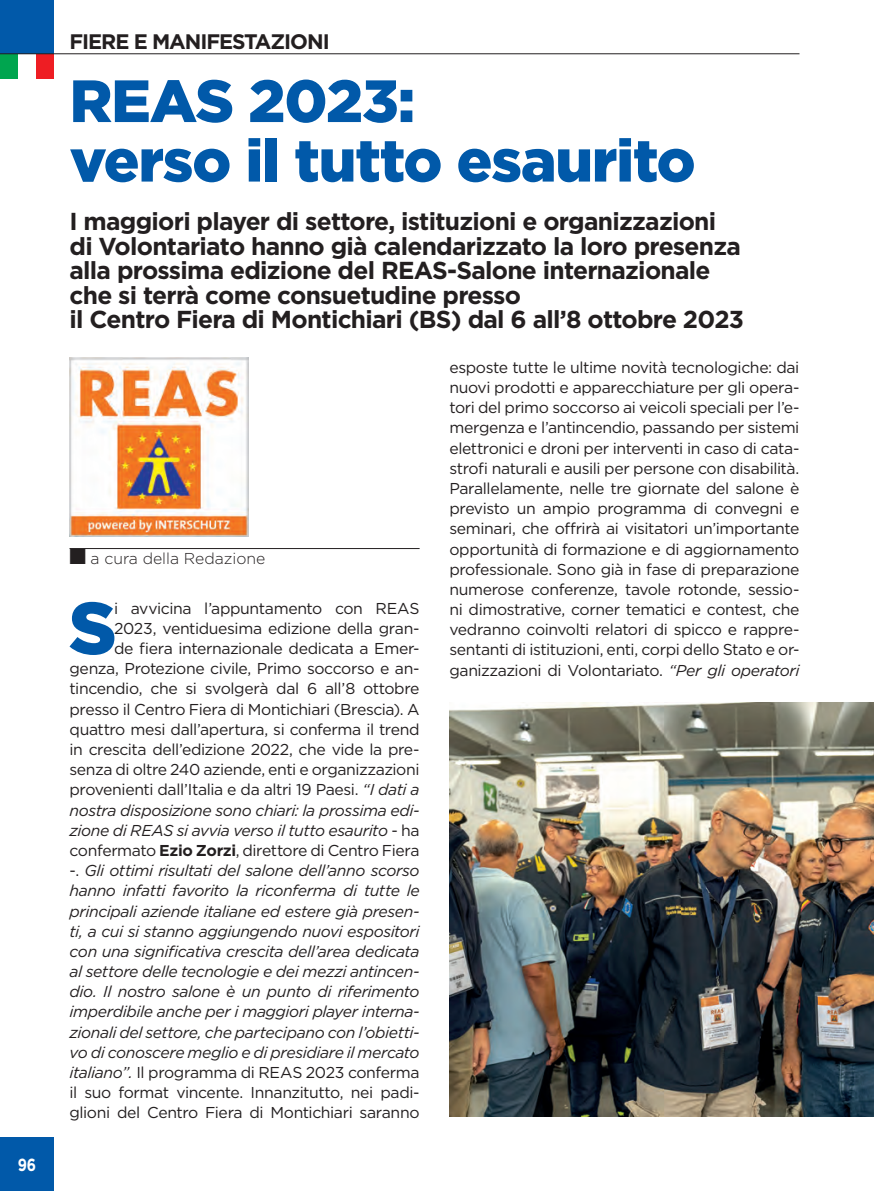
<style>
.page{position:relative;width:874px;height:1191px;background:#fff}
.page>*{position:absolute;margin:0;border:0;box-sizing:border-box;transform-origin:0 0}
.t1{font:900 73.33px "Gotham";color:#0159a9}
.t2{font:900 59.5px/59.5px "Gotham";letter-spacing:-.02em;color:#0159a9}
.t3{font:700 24.5px/24.5px "Gotham";letter-spacing:-.03em;color:#231f20}
.t4{font:700 21px "Gotham";letter-spacing:-.05em;color:#231f20}
.t5{font:700 17.5px "Gotham";color:#fff;scale:.8 1}
.t6{font:15.75px/20.1px "Gotham";letter-spacing:-.025em;color:#231f20;text-align:right}
.t7{font:300 15.75px "Gotham";color:#231f20}
.s1{font-style:italic}
.s2{font-weight:700}
</style>
<div class="page">
<div style="left:0;top:0;width:54px;height:54px;background:#0159a9"></div>
<div style="left:0;top:1137px;width:54px;height:54px;background:#0159a9"></div>
<div style="left:36px;top:54px;width:18px;height:25px;background:#ee1d23"></div>
<div style="left:0;top:54px;width:18px;height:25px;background:#00a54f"></div>
<hr style="left:0;top:53px;width:799px;height:1px;background:#231f20">
<hr style="left:69px;top:548px;width:350px;height:1px;background:#231f20">
<img style="left:69px;top:357px;width:179px;height:179px">
<img style="left:449px;top:702px;width:424px;height:414px">
<p class="t5" style="left:18px;top:1153px;width:24px">96</p>
<h3 class="t4" style="left:69px;top:28px;width:261px">FIERE E MANIFESTAZIONI</h3>
<h2 class="t2" style="left:69px;top:71px;width:627px">REAS 2023:<br>verso il tutto esaurito</h2>
<p class="t3" style="left:69px;top:209px;width:675px">I maggiori player di settore, istituzioni e organizzazioni di Volontariato hanno già calendarizzato la loro presenza alla prossima edizione del REAS-Salone internazionale che si terrà come consuetudine presso<br>il Centro Fiera di Montichiari (BS) dal 6 all’8 ottobre 2023</p>
<p class="t7" style="left:69px;top:548px;width:197px">■ a cura della Redazione</p>
<h1 class="t1" style="left:69px;top:577px;width:49px">S</h1>
<p class="t6" style="left:69px;top:598px;width:351px">i avvicina l’appuntamento con REAS 2023, ventiduesima edizione della gran-<br>de fiera internazionale dedicata a Emer&shy;genza, Protezione civile, Primo soccorso e an&shy;tincendio, che si svolgerà dal 6 all’8 ottobre presso il Centro Fiera di Montichiari (Brescia). A quattro mesi dall’apertura, si conferma il trend in crescita dell’edizione 2022, che vide la pre&shy;senza di oltre 240 aziende, enti e organizzazioni provenienti dall’Italia e da altri 19 Paesi. <span class="s1">“I dati a nostra disposizione sono chiari: la prossima edi&shy;zione di REAS si avvia verso il tutto esaurito</span> - ha confermato <span class="s2">Ezio Zorzi</span>, direttore di Centro Fiera -. <span class="s1">Gli ottimi risultati del salone dell’anno scorso hanno infatti favorito la riconferma di tutte le principali aziende italiane ed estere già presen&shy;ti, a cui si stanno aggiungendo nuovi espositori con una significativa crescita dell’area dedicata al settore delle tecnologie e dei mezzi antincen&shy;dio. Il nostro salone è un punto di riferimento imperdibile anche per i maggiori player interna&shy;zionali del settore, che partecipano con l’obietti&shy;vo di conoscere meglio e di presidiare il mercato italiano”.</span> Il programma di REAS 2023 conferma il suo format vincente. Innanzitutto, nei padi&shy;glioni del Centro Fiera di Montichiari saranno</p>
<p class="t6" style="left:449px;top:357px;width:351px;text-align:justify">esposte tutte le ultime novità tecnologiche: dai nuovi prodotti e apparecchiature per gli opera&shy;tori del primo soccorso ai veicoli speciali per l’e&shy;mergenza e l’antincendio, passando per sistemi elettronici e droni per interventi in caso di cata&shy;strofi naturali e ausili per persone con disabilità.<br>Parallelamente, nelle tre giornate del salone è previsto un ampio programma di convegni e seminari, che offrirà ai visitatori un’importante opportunità di formazione e di aggiornamento professionale. Sono già in fase di preparazione numerose conferenze, tavole rotonde, sessio&shy;ni dimostrative, corner tematici e contest, che vedranno coinvolti relatori di spicco e rappre&shy;sentanti di istituzioni, enti, corpi dello Stato e or&shy;ganizzazioni di Volontariato. <span class="s1">“Per gli operatori</span></p>
</div>
